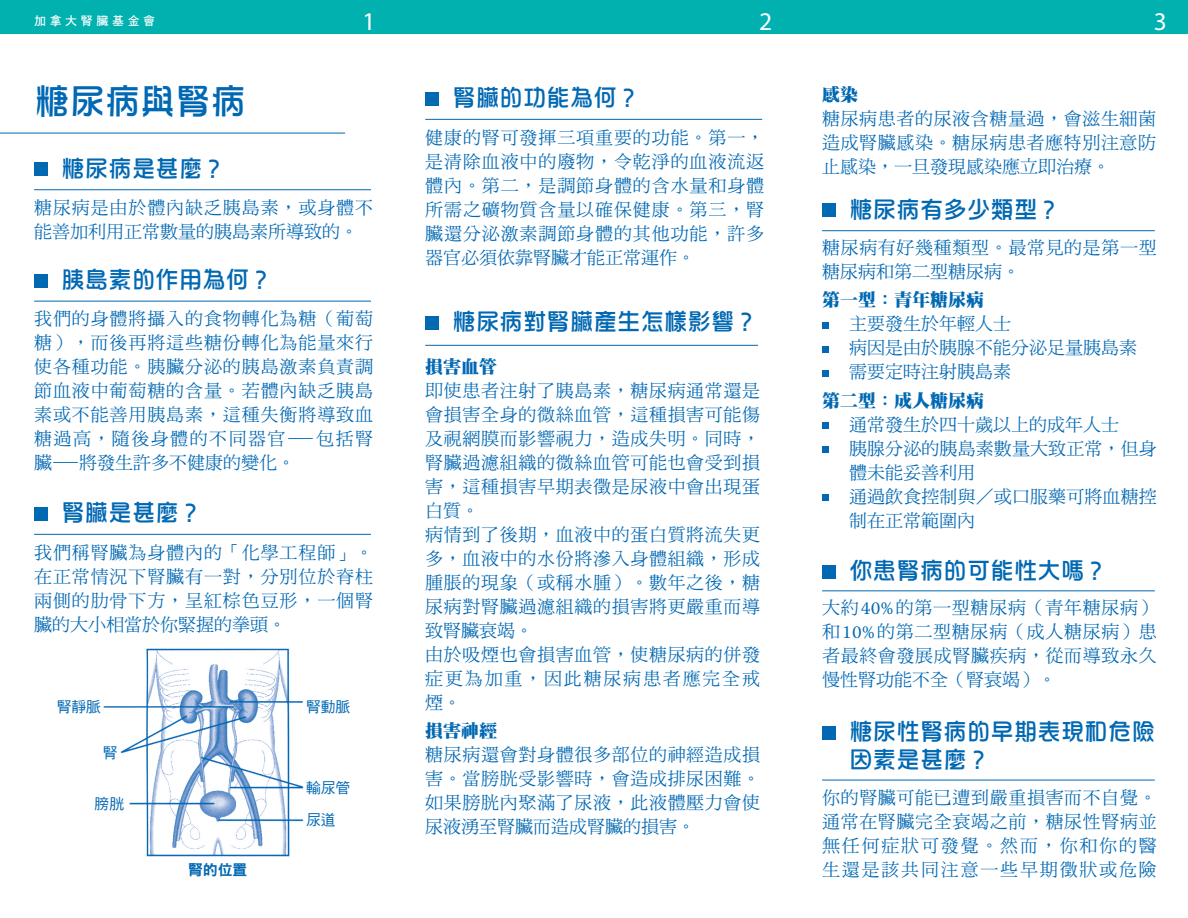
<style>
.page{position:relative;width:1188px;height:918px;background:#fff}
.page>*{position:absolute;margin:0;border:0;box-sizing:border-box;transform-origin:0 0}
.t1{font:36px "DF Hua Zong Std W5";letter-spacing:-.02em;color:#0168b3}
.t2{font:25.5px "Myriad Pro";color:#fff}
.t3{font:24px/27.8px "DF Hua Zong Std W5";letter-spacing:-.02em;color:#0168b3}
.t4{font:18px/24px "DF Ming Std W5";letter-spacing:.035em;color:#0168b3;text-align:justify}
.t5{font:18px/24px "DF Ming Std W5";color:#0168b3}
.t6{font:18px/24px "DF Ming Std W5";letter-spacing:.005em;color:#0168b3}
.t7{font:18px "DF Ming Std W12";color:#0168b3}
.t8{font:14.7px "DF Hei Std W5";color:#0168b3}
.t9{font:14.7px "DF Hei Std W9";color:#0168b3}
.t10{font:12px "DF Hei Std W7";letter-spacing:.3em;color:#fff}
.s1{font-family:"DF Ming Std W7"}
.s2{font-family:"Warnock Pro"}
</style>
<div class="page">
<div style="left:0;top:0;width:1188px;height:34px;background:#00b1b0"></div>
<hr style="left:0;top:133px;width:345px;height:1px;background:#0168b3">
<div style="left:34px;top:163px;width:14px;height:13px;background:#0168b3"></div>
<hr style="left:34px;top:189px;width:337px;height:1px;background:#0168b3">
<img style="left:103px;top:648px;width:201px;height:209px">
<div style="left:34px;top:274px;width:14px;height:14px;background:#0168b3"></div>
<hr style="left:34px;top:301px;width:337px;height:1px;background:#0168b3">
<div style="left:425px;top:317px;width:14px;height:13px;background:#0168b3"></div>
<hr style="left:425px;top:345px;width:333px;height:1px;background:#0168b3">
<div style="left:822px;top:322px;width:7px;height:6px;background:#0168b3"></div>
<div style="left:822px;top:346px;width:7px;height:6px;background:#0168b3"></div>
<div style="left:822px;top:370px;width:7px;height:6px;background:#0168b3"></div>
<div style="left:822px;top:422px;width:7px;height:7px;background:#0168b3"></div>
<div style="left:822px;top:446px;width:7px;height:7px;background:#0168b3"></div>
<div style="left:822px;top:494px;width:7px;height:7px;background:#0168b3"></div>
<div style="left:822px;top:204px;width:14px;height:13px;background:#0168b3"></div>
<hr style="left:822px;top:230px;width:333px;height:1px;background:#0168b3">
<div style="left:34px;top:507px;width:14px;height:14px;background:#0168b3"></div>
<hr style="left:34px;top:534px;width:337px;height:1px;background:#0168b3">
<div style="left:425px;top:92px;width:14px;height:14px;background:#0168b3"></div>
<hr style="left:425px;top:119px;width:337px;height:1px;background:#0168b3">
<div style="left:822px;top:565px;width:14px;height:13px;background:#0168b3"></div>
<hr style="left:822px;top:591px;width:333px;height:1px;background:#0168b3">
<div style="left:822px;top:726px;width:14px;height:14px;background:#0168b3"></div>
<hr style="left:822px;top:780px;width:333px;height:1px;background:#0168b3">
<p class="t10" style="left:34px;top:15px;width:123px">加拿大腎臟基金會</p>
<h2 class="t2" style="left:363px;top:6px;width:15px">1</h2>
<h2 class="t2" style="left:759px;top:6px;width:15px">2</h2>
<h2 class="t2" style="left:1154px;top:6px;width:15px">3</h2>
<h1 class="t1" style="left:34px;top:82px;width:214px">糖尿病與腎病</h1>
<h3 class="t3" style="left:61px;top:154px;width:167px">糖尿病是甚麼？</h3>
<p class="t5" style="left:34px;top:195px;width:340px">糖尿病是由於體內缺乏胰島素，或身體不能善加利用正常數量的胰島素所導致的。</p>
<h3 class="t3" style="left:61px;top:265px;width:214px">胰島素的作用為何？</h3>
<p class="t4" style="left:34px;top:307px;width:341px">我們的身體將攝入的食物轉化為糖（葡萄糖），而後再將這些糖份轉化為能量來行使各種功能。胰臟分泌的胰島激素負責調節血液中葡萄糖的含量。若體內缺乏胰島素或不能善用胰島素，這種失衡將導致血糖過高，隨後身體的不同器官—包括腎臟—將發生許多不健康的變化。</p>
<h3 class="t3" style="left:61px;top:498px;width:143px">腎臟是甚麼？</h3>
<p class="t4" style="left:34px;top:540px;width:340px">我們稱腎臟為身體內的「化學工程師」。在正常情況下腎臟有一對，分別位於脊柱兩側的肋骨下方，呈紅棕色豆形，一個腎臟的大小相當於你緊握的拳頭。</p>
<p class="t8" style="left:57px;top:699px;width:46px">腎靜脈</p>
<p class="t8" style="left:103px;top:745px;width:16px">腎</p>
<p class="t8" style="left:95px;top:795px;width:31px">膀胱</p>
<p class="t9" style="left:188px;top:862px;width:61px">腎的位置</p>
<p class="t8" style="left:306px;top:699px;width:46px">腎動脈</p>
<p class="t8" style="left:306px;top:779px;width:46px">輸尿管</p>
<p class="t8" style="left:306px;top:812px;width:31px">尿道</p>
<h3 class="t3" style="left:452px;top:83px;width:190px">腎臟的功能為何？</h3>
<p class="t4" style="left:425px;top:125px;width:340px">健康的腎可發揮三項重要的功能。第一，是清除血液中的廢物，令乾淨的血液流返體內。第二，是調節身體的含水量和身體所需之礦物質含量以確保健康。第三，腎臟還分泌激素調節身體的其他功能，許多器官必須依靠腎臟才能正常運作。</p>
<h3 class="t3" style="left:452px;top:308px;width:308px">糖尿病對腎臟產生怎樣影響？</h3>
<p class="t7" style="left:425px;top:357px;width:73px">損害血管</p>
<p class="t4" style="left:425px;top:378px;width:337px;text-align:left">即使患者注射了胰島素，糖尿病通常還是會損害全身的微絲血管，這種損害可能傷及視網膜而影響視力，造成失明。同時，腎臟過濾組織的微絲血管可能也會受到損害，這種損害早期表徵是尿液中會出現蛋白質。<br>病情到了後期，血液中的蛋白質將流失更多，血液中的水份將滲入身體組織，形成腫脹的現象（或稱水腫）。數年之後，糖尿病對腎臟過濾組織的損害將更嚴重而導致腎臟衰竭。<br>由於吸煙也會損害血管，使糖尿病的併發症更為加重，因此糖尿病患者應完全戒煙。</p>
<p class="t7" style="left:425px;top:721px;width:73px">損害神經</p>
<p class="t4" style="left:425px;top:743px;width:337px">糖尿病還會對身體很多部位的神經造成損害。當膀胱受影響時，會造成排尿困難。如果膀胱內聚滿了尿液，此液體壓力會使尿液湧至腎臟而造成腎臟的損害。</p>
<p class="t7" style="left:822px;top:85px;width:37px">感染</p>
<p class="t4" style="left:822px;top:107px;width:336px">糖尿病患者的尿液含糖量過，會滋生細菌造成腎臟感染。糖尿病患者應特別注意防止感染，一旦發現感染應立即治療。</p>
<h3 class="t3" style="left:849px;top:195px;width:214px">糖尿病有多少類型？</h3>
<p class="t4" style="left:822px;top:235px;width:336px">糖尿病有好幾種類型。最常見的是第一型糖尿病和第二型糖尿病。</p>
<p class="t7" style="left:822px;top:290px;width:163px">第一型<span class="s1">：</span>青年糖尿病</p>
<p class="t5" style="left:849px;top:312px;width:289px">主要發生於年輕人士<br>病因是由於胰腺不能分泌足量胰島素需要定時注射胰島素</p>
<p class="t7" style="left:822px;top:391px;width:163px">第二型<span class="s1">：</span>成人糖尿病</p>
<p class="t6" style="left:849px;top:412px;width:309px">通常發生於四十歲以上的成年人士<br>胰腺分泌的胰島素數量大致正常，但身體未能妥善利用<br>通過飲食控制與／或口服藥可將血糖控制在正常範圍內</p>
<h3 class="t3" style="left:849px;top:556px;width:261px">你患腎病的可能性大嗎？</h3>
<p class="t4" style="left:822px;top:595px;width:336px">大約<span class="s2">40%</span>的第一型糖尿病（青年糖尿病）和<span class="s2">10%</span>的第二型糖尿病（成人糖尿病）患者最終會發展成腎臟疾病，從而導致永久慢性腎功能不全（腎衰竭）。</p>
<h3 class="t3" style="left:849px;top:717px;width:308px">糖尿性腎病的早期表現和危險因素是甚麼？</h3>
<p class="t4" style="left:822px;top:786px;width:336px">你的腎臟可能已遭到嚴重損害而不自覺。通常在腎臟完全衰竭之前，糖尿性腎病並無任何症狀可發覺。然而，你和你的醫生還是該共同注意一些早期徵狀或危險</p>
</div>
